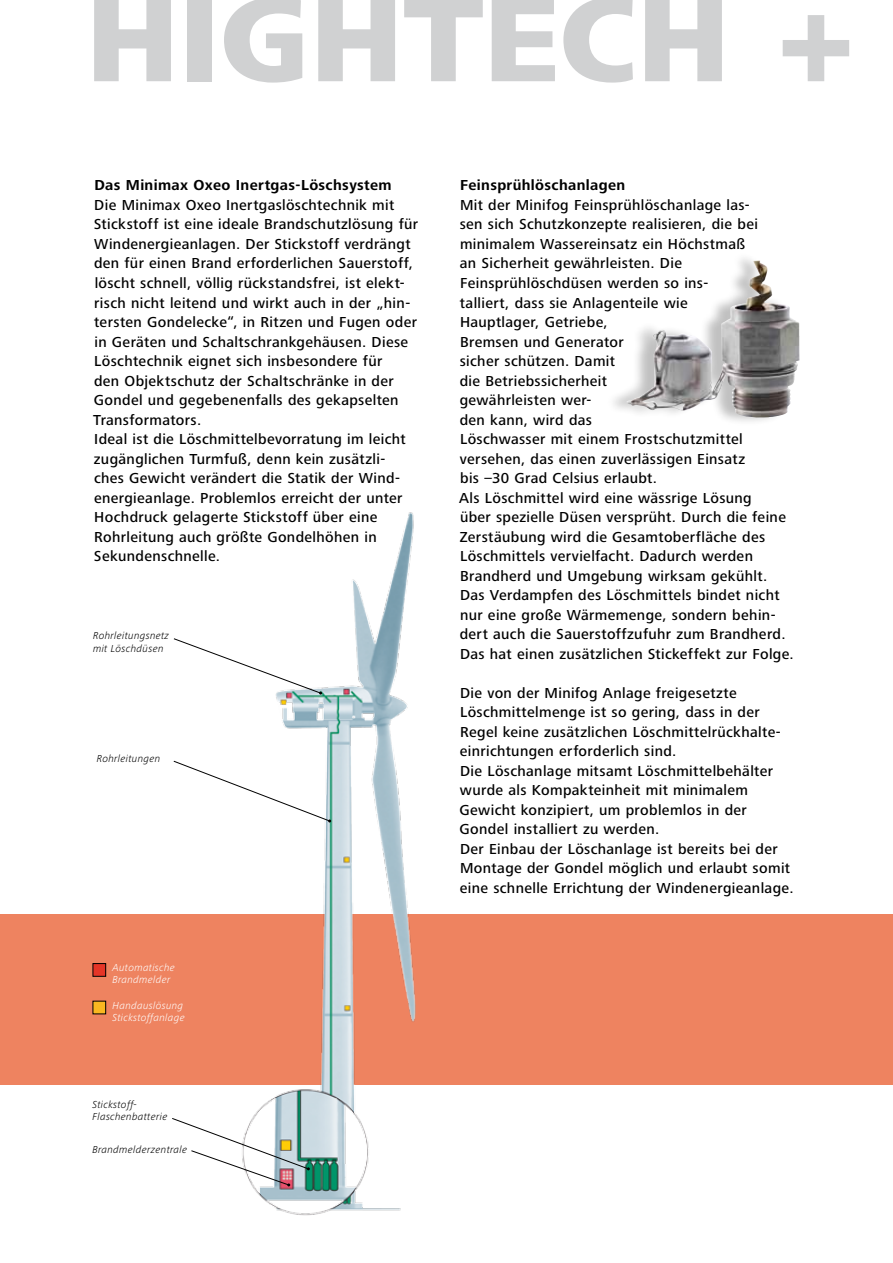
<style>
.page{position:relative;width:893px;height:1263px;background:#fff}
.page>*{position:absolute;margin:0;border:0;box-sizing:border-box;transform-origin:0 0}
.t1{font:800 124.5px "Frutiger Next Pro";color:#d0d1d2}
.t2{font:500 15px/19.5px "Frutiger Next Pro";letter-spacing:.025em;color:#000}
.t3{font:700 15px "Frutiger Next Pro";letter-spacing:.025em;color:#000}
.t4{font:italic 300 10.5px/12.6px "Frutiger Next Pro";letter-spacing:.03em;color:#000}
.t5{font:italic 300 10.5px/12.6px "Frutiger Next Pro";letter-spacing:.03em;color:#fff}
</style>
<div class="page">
<div style="left:0;top:915px;width:893px;height:170px;background:#ee8360"></div>
<div style="left:93px;top:963px;width:13px;height:13px;background:#e53527"></div>
<div style="left:93px;top:963px;width:13px;height:14px;border:1px solid #000"></div>
<div style="left:93px;top:1001px;width:13px;height:13px;background:#f9b721"></div>
<div style="left:93px;top:1001px;width:13px;height:13px;border:1px solid #000"></div>
<img style="left:234px;top:512px;width:198px;height:704px">
<div style="left:606px;top:252px;width:190px;height:175px;background:#000;opacity:.25"></div>
<img style="left:627px;top:260px;width:133px;height:151px">
<svg style="left:172px;top:1117px;width:138px;height:69px"></svg>
<svg style="left:173px;top:638px;width:149px;height:57px"></svg>
<svg style="left:173px;top:760px;width:158px;height:62px"></svg>
<h1 class="t1" style="left:86px;top:-31px;width:770px">Hightech +</h1>
<p class="t3" style="left:94px;top:177px;width:299px">Das Minimax Oxeo Inertgas-Löschsystem</p>
<p class="t2" style="left:93px;top:195px;width:326px">Die Minimax Oxeo Inertgaslöschtechnik mit Stickstoff ist eine ideale Brandschutzlösung für Windenergieanlagen. Der Stickstoff verdrängt den für einen Brand erforderlichen Sauerstoff, löscht schnell, völlig rückstandsfrei, ist elekt&shy;risch nicht leitend und wirkt auch in der „hin&shy;tersten Gondelecke“, in Ritzen und Fugen oder in Geräten und Schaltschrankgehäusen. Diese Löschtechnik eignet sich insbesondere für<br>den Objektschutz der Schaltschränke in der Gondel und gegebenenfalls des gekapselten Transformators.<br>Ideal ist die Löschmittelbevorratung im leicht zugänglichen Turmfuß, denn kein zusätzli&shy;ches Gewicht verändert die Statik der Wind&shy;energieanlage. Problemlos erreicht der unter Hochdruck gelagerte Stickstoff über eine Rohrleitung auch größte Gondelhöhen in Sekundenschnelle.</p>
<p class="t4" style="left:93px;top:629px;width:77px">Rohrleitungsnetz mit Löschdüsen</p>
<p class="t4" style="left:97px;top:752px;width:65px">Rohrleitungen</p>
<p class="t5" style="left:113px;top:961px;width:64px">Automatische<br>Brandmelder</p>
<p class="t5" style="left:113px;top:999px;width:74px">Handauslösung<br>Stickstoffanlage</p>
<p class="t4" style="left:93px;top:1098px;width:76px">Stickstoff-<br>Flaschenbatterie</p>
<p class="t4" style="left:93px;top:1143px;width:96px">Brandmelderzentrale</p>
<p class="t3" style="left:460px;top:177px;width:167px">Feinsprühlöschanlagen</p>
<p class="t2" style="left:459px;top:195px;width:336px">Mit der Minifog Feinsprühlöschanlage las-<br>sen sich Schutzkonzepte realisieren, die bei minimalem Wassereinsatz ein Höchstmaß<br>an Sicherheit gewährleisten. Die Feinsprühlöschdüsen werden so ins-<br>talliert, dass sie Anlagenteile wie<br>Hauptlager, Getriebe,<br>Bremsen und Generator<br>sicher schützen. Damit<br>die Betriebssicherheit<br>gewährleisten wer-<br>den kann, wird das<br>Löschwasser mit einem Frostschutzmittel versehen, das einen zuverlässigen Einsatz<br>bis –30 Grad Celsius erlaubt.<br>Als Löschmittel wird eine wässrige Lösung<br>über spezielle Düsen versprüht. Durch die feine Zerstäubung wird die Gesamtoberfläche des Löschmittels vervielfacht. Dadurch werden Brandherd und Umgebung wirksam gekühlt.<br>Das Verdampfen des Löschmittels bindet nicht nur eine große Wärmemenge, sondern behin&shy;dert auch die Sauerstoffzufuhr zum Brandherd.<br>Das hat einen zusätzlichen Stickeffekt zur Folge.</p>
<p class="t2" style="left:460px;top:683px;width:335px">Die von der Minifog Anlage freigesetzte Löschmittelmenge ist so gering, dass in der Regel keine zusätzlichen Löschmittelrückhalte&shy;einrichtungen erforderlich sind.<br>Die Löschanlage mitsamt Löschmittelbehälter wurde als Kompakteinheit mit minimalem Gewicht konzipiert, um problemlos in der Gondel installiert zu werden.<br>Der Einbau der Löschanlage ist bereits bei der Montage der Gondel möglich und erlaubt somit eine schnelle Errichtung der Windenergieanlage.</p>
</div>
